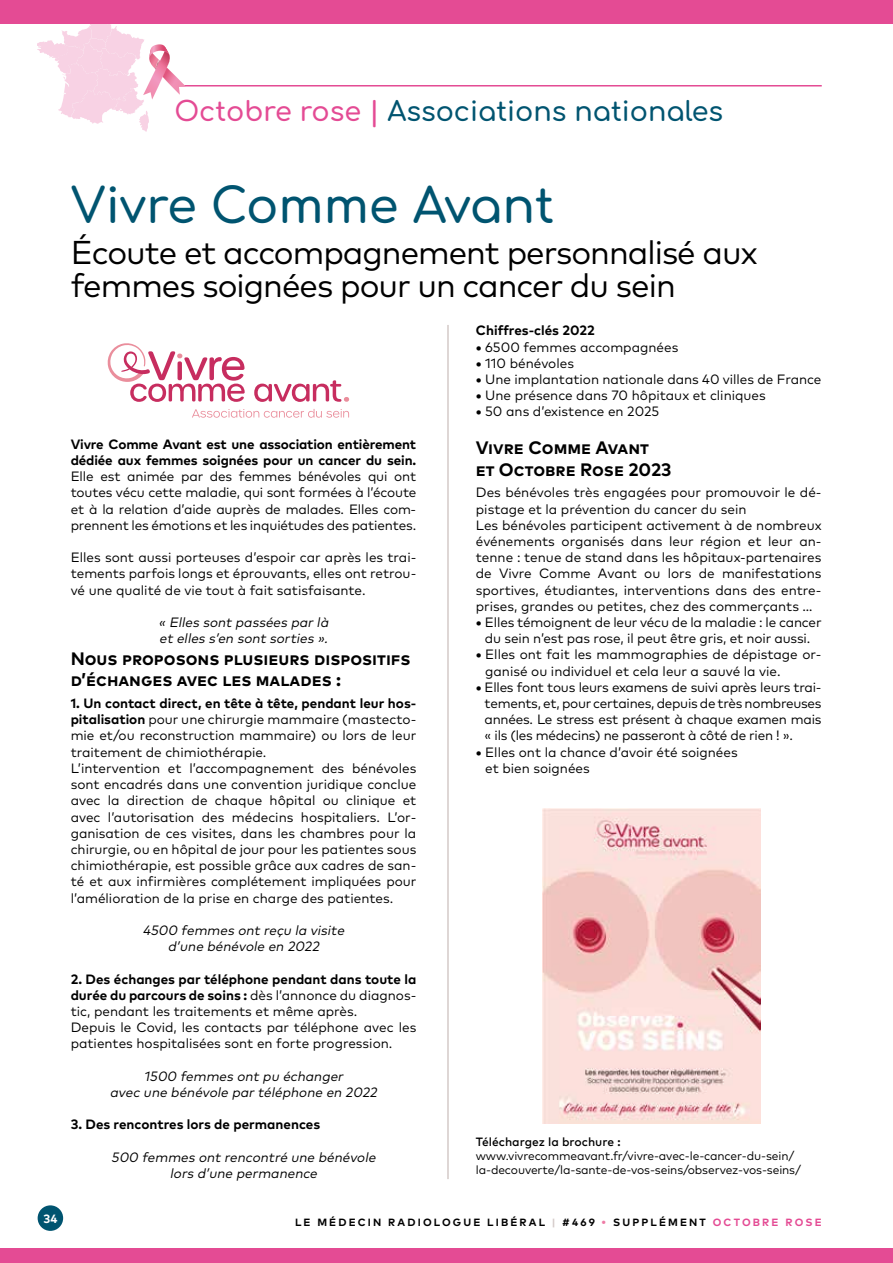
<style>
.page{position:relative;width:893px;height:1263px;background:#fff}
.page>*{position:absolute;margin:0;border:0;box-sizing:border-box;transform-origin:0 0}
.t1{font:600 48px "Comfortaa";color:#005470}
.t2{font:33px/33px "Mark Pro";letter-spacing:-.03em;color:#000}
.t3{font:600 27px "Comfortaa";color:#005470}
.t4{font:700 18px/21.6px "Mark Pro";color:#000}
.t5{font:13.5px/16.2px "Mark Pro";color:#000}
.t6{font:italic 13.5px/16.2px "Mark Pro";color:#000;text-align:center}
.t7{font:700 13.5px/16.2px "Mark Pro";letter-spacing:-.01em;color:#000}
.t8{font:12px/14.4px "Mark Pro";letter-spacing:-.01em;color:#000}
.t9{font:500 12px "Mark Pro";color:#000}
.t10{font:700 12px "Mark Pro";color:#fff}
.t11{font:700 10.5px "Mark Pro";letter-spacing:.205em;color:#000}
.s1{color:#e44b94}
.s2{font-weight:700}
.s3{color:#d4cac8}
.s4{color:#ee7ba5}
</style>
<div class="page">
<div style="left:38px;top:1205px;width:25px;height:26px;background:#005470;border-radius:50%"></div>
<hr style="left:174px;top:85px;width:648px;height:2px;background:#e44b94">
<svg style="left:37px;top:23px;width:149px;height:108px"></svg>
<div style="left:0;top:0;width:893px;height:23px;background:#e44b94"></div>
<div style="left:0;top:1248px;width:893px;height:15px;background:#e44b94"></div>
<hr style="left:447px;top:325px;width:2px;height:854px;background:#d4cac8">
<svg style="left:254px;top:380px;width:95px;height:22px"></svg>
<svg style="left:107px;top:343px;width:138px;height:59px"></svg>
<svg style="left:192px;top:409px;width:157px;height:9px"></svg>
<img style="left:542px;top:808px;width:218px;height:315px">
<h3 class="t3" style="left:174px;top:97px;width:550px"><span class="s1">Octobre rose |</span> Associations nationales</h3>
<p class="t10" style="left:43px;top:1210px;width:15px">34</p>
<h1 class="t1" style="left:71px;top:180px;width:485px">Vivre Comme Avant</h1>
<h2 class="t2" style="left:71px;top:235px;width:688px">Écoute et accompagnement personnalisé aux femmes soignées pour un cancer du sein</h2>
<p class="t7" style="left:71px;top:436px;width:347px">Vivre Comme Avant est une association entièrement dédiée aux femmes soignées pour un cancer du sein.</p>
<p class="t5" style="left:71px;top:468px;width:347px;text-align:justify">Elle est animée par des femmes bénévoles qui ont toutes vécu cette maladie, qui sont formées à l’écoute et à la relation d’aide auprès de malades. Elles com&shy;prennent les émotions et les inquiétudes des patientes.</p>
<p class="t5" style="left:71px;top:549px;width:347px;text-align:justify">Elles sont aussi porteuses d’espoir car après les trai&shy;tements parfois longs et éprouvants, elles ont retrou&shy;vé une qualité de vie tout à fait satisfaisante.</p>
<p class="t6" style="left:159px;top:614px;width:174px;text-align:left">« Elles sont passées parlà et elles s’en sont sorties ».</p>
<h3 class="t4" style="left:71px;top:647px;width:341px">Nous proposons plusieurs dispositifs d’échanges avec les malades :</h3>
<p class="t5" style="left:71px;top:695px;width:347px"><span class="s2">1. Un contact direct, en tête à tête, pendant leur hos&shy;pitalisation</span> pour une chirurgie mammaire (mastecto&shy;mie et/ou reconstruction mammaire) ou lors de leur traitement de chimiothérapie.<br>L’intervention et l’accompagnement des bénévoles sont encadrés dans une convention juridique conclue avec la direction de chaque hôpital ou clinique et avec l’autorisation des médecins hospitaliers. L’or&shy;ganisation de ces visites, dans les chambres pour la chirurgie, ou en hôpital de jour pour les patientes sous chimiothérapie, est possible grâce aux cadres de san&shy;té et aux infirmières complétement impliquées pour l’amélioration de la prise en charge des patientes.</p>
<p class="t6" style="left:143px;top:922px;width:206px">4500 femmes ont reçu la visite d’une bénévole en 2022</p>
<p class="t5" style="left:71px;top:970px;width:347px"><span class="s2">2. Des échanges par téléphone pendant dans toute la durée du parcours de soins :</span> dès l’annonce du diagnos&shy;tic, pendant les traitements et même après.<br>Depuis le Covid, les contacts par téléphone avec les patientes hospitalisées sont en forte progression.</p>
<p class="t6" style="left:110px;top:1067px;width:272px">1500 femmes ont pu échanger<br>avec une bénévole partéléphone en 2022</p>
<p class="t7" style="left:71px;top:1116px;width:251px">3. Des rencontres lors de permanences</p>
<p class="t6" style="left:111px;top:1148px;width:269px">500 femmes ont rencontré une bénévole lors d’une permanence</p>
<p class="t7" style="left:476px;top:322px;width:120px">Chiffres-clés 2022</p>
<p class="t5" style="left:476px;top:338px;width:204px"><span class="s2">•</span> 6500 femmes accompagnées</p>
<p class="t5" style="left:476px;top:355px;width:100px"><span class="s2">•</span> 110 bénévoles</p>
<p class="t5" style="left:476px;top:371px;width:347px"><span class="s2">•</span> Une implantation nationale dans 40 villes de France</p>
<p class="t5" style="left:476px;top:387px;width:291px"><span class="s2">•</span> Une présence dans 70 hôpitaux et cliniques</p>
<p class="t5" style="left:476px;top:403px;width:185px"><span class="s2">•</span> 50 ans d’existence en 2025</p>
<h3 class="t4" style="left:476px;top:437px;width:197px">Vivre Comme Avant et Octobre Rose 2023</h3>
<p class="t5" style="left:476px;top:484px;width:347px">Des bénévoles très engagées pour promouvoir le dé&shy;pistage et la prévention du cancer du sein<br>Les bénévoles participent activement à de nombreux événements organisés dans leur région et leur an&shy;tenne : tenue de stand dans les hôpitaux-partenaires de Vivre Comme Avant ou lors de manifestations sportives, étudiantes, interventions dans des entre&shy;prises, grandes ou petites, chez des commerçants …</p>
<p class="t5" style="left:476px;top:614px;width:347px;text-align:center"><span class="s2">•</span> Elles témoignent de leur vécu de la maladie : le cancer du sein n’est pas rose, il peut être gris, et noir aussi.</p>
<p class="t5" style="left:485px;top:646px;width:338px;text-indent:-9px"><span class="s2">•</span> Elles ont fait les mammographies de dépistage or&shy;ganisé ou individuel et cela leur a sauvé la vie.</p>
<p class="t5" style="left:485px;top:679px;width:338px;text-align:justify;text-indent:-9px"><span class="s2">•</span> Elles font tous leurs examens de suivi après leurs trai&shy;tements, et, pour certaines, depuis de très nombreuses années. Le stress est présent à chaque examen mais « ils (les médecins) ne passeront à côté de rien ! ».</p>
<p class="t5" style="left:485px;top:743px;width:254px;text-indent:-9px"><span class="s2">•</span> Elles ont la chance d’avoir été soignées et bien soignées</p>
<p class="t9" style="left:476px;top:1133px;width:146px">Téléchargez la brochure :</p>
<p class="t8" style="left:476px;top:1148px;width:327px">www.vivrecommeavant.fr/vivre-avec-le-cancer-du-sein/ la-decouverte/la-sante-de-vos-seins/observez-vos-seins/</p>
<p class="t11" style="left:295px;top:1215px;width:528px">LE MÉDECIN RADIOLOGUE LIBÉRAL <span class="s3">|</span> #469 <span class="s4">•</span> SUPPLÉMENT <span class="s1">OCTOBRE ROSE</span></p>
</div>
